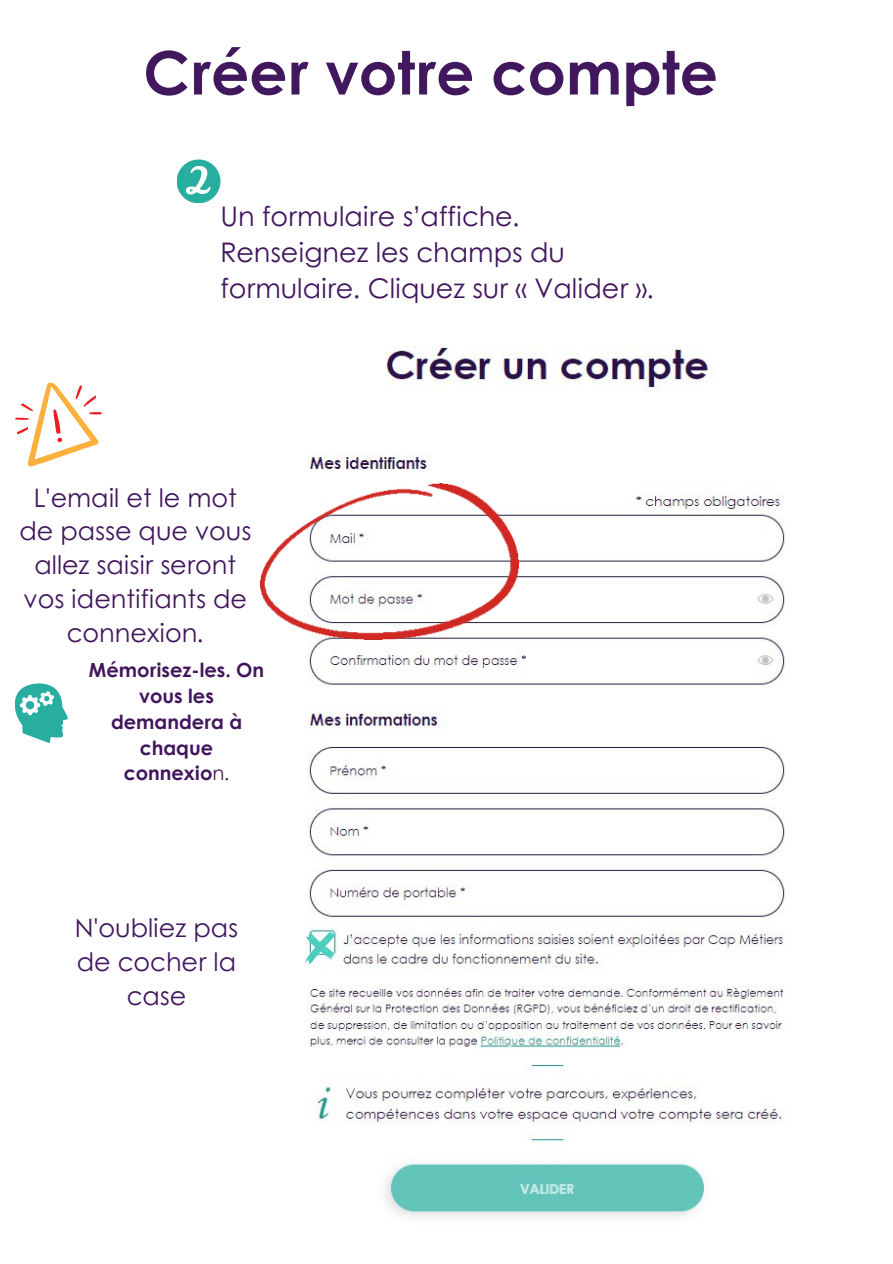
<style>
.page{position:relative;width:893px;height:1264px;background:#fff}
.page>*{position:absolute;margin:0;border:0;box-sizing:border-box;transform-origin:0 0}
.t1{font:700 60px "Century Gothic";color:#41175d}
.t2{font:27px/36px "Century Gothic";color:#41165d}
.t3{font:25.5px/33.8px "Century Gothic";color:#41165d;text-align:center}
.t4{font:25.5px/33.8px "Century Gothic";color:#41175d;text-align:center}
.t5{font:700 19.5px/25.8px "Century Gothic";color:#41165d;text-align:center}
.s1{font-weight:400}
</style>
<div class="page">
<svg style="left:177px;top:159px;width:43px;height:44px"></svg>
<img style="left:308px;top:346px;width:477px;height:873px">
<svg style="left:15px;top:382px;width:87px;height:85px"></svg>
<img style="left:260px;top:483px;width:259px;height:157px">
<svg style="left:15px;top:683px;width:53px;height:60px"></svg>
<svg style="left:305px;top:929px;width:30px;height:35px"></svg>
<p class="t1" style="left:143px;top:27px;width:576px">Créer votre compte</p>
<p class="t2" style="left:220px;top:197px;width:435px">Un formulaire s’affiche.<br>Renseignez les champs du formulaire. Cliquez sur « Valider ».</p>
<h2 class="t3" style="left:19px;top:479px;width:233px">L'email et le mot de passe que vous allez saisir seront vos identifiants de connexion.</h2>
<p class="t5" style="left:89px;top:656px;width:177px">Mémorisez-les. On vous les</p>
<h2 class="t5" style="left:111px;top:707px;width:133px">demandera à chaque connexio<span class="s1">n.</span></h2>
<p class="t4" style="left:75px;top:909px;width:165px">N'oubliez pas de cocher la case</p>
</div>
